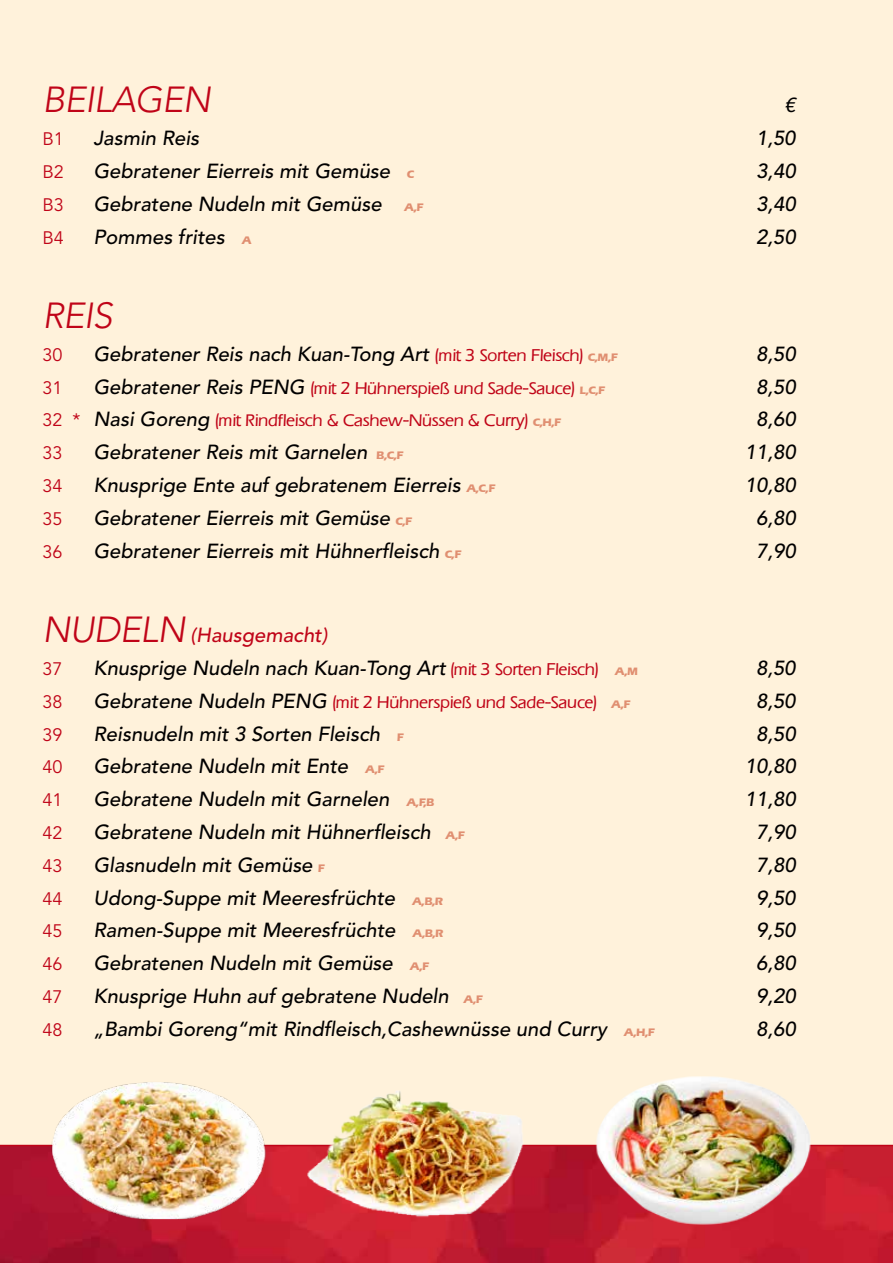
<style>
.page{position:relative;width:893px;height:1263px;background:#fff}
.page>*{position:absolute;margin:0;border:0;box-sizing:border-box;transform-origin:0 0}
.t1{font:italic 300 36px "Avenir LT Std";letter-spacing:-.02em;color:#c00418}
.t2{font:italic 500 20.25px "Avenir LT Std";color:#000}
.t3{font:italic 500 20.25px "Avenir LT Std";color:#c00418}
.t4{font:18px "Avenir LT Std";color:#c00418}
.t5{font:500 16.5px "E820 Sans";color:#c00418}
.s1{font-family:"E820 Sans Xbold";font-weight:400;font-style:normal;font-size:10.5px;color:#e08f71}
.s2{font-family:"E820 Sans";font-style:normal;font-size:16.5px;color:#c00418}
.s3{font-family:"Avenir LT Std";font-style:italic;font-size:20.25px;color:#000}
.s4{font-family:"E820 Sans Xbold";font-weight:400;font-size:10.5px;color:#e08f71}
.s5{font-family:"Avenir LT Std";font-weight:400;font-size:18px}
.s6{font-weight:300;font-size:36px}
</style>
<div class="page">
<div style="left:0;top:0;width:893px;height:1235px;background:#fff2db"></div>
<svg style="left:0;top:1145px;width:893px;height:118px;background:#be1a2f"></svg>
<img style="left:304px;top:1091px;width:225px;height:134px">
<img style="left:43px;top:1082px;width:225px;height:137px">
<img style="left:591px;top:1076px;width:225px;height:149px">
<h1 class="t1" style="left:43px;top:79px;width:170px">BEILAGEN</h1>
<p class="t2" style="left:784px;top:94px;width:13px">€</p>
<p class="t4" style="left:43px;top:128px;width:23px">B1</p>
<p class="t2" style="left:94px;top:126px;width:107px">Jasmin Reis</p>
<p class="t2" style="left:756px;top:126px;width:41px">1,50</p>
<p class="t4" style="left:43px;top:161px;width:23px">B2</p>
<p class="t2" style="left:94px;top:159px;width:322px">Gebratener Eierreis mit Gemüse <span class="s1">C</span></p>
<p class="t2" style="left:756px;top:159px;width:41px">3,40</p>
<p class="t4" style="left:43px;top:194px;width:23px">B3</p>
<p class="t2" style="left:94px;top:192px;width:331px">Gebratene Nudeln mit Gemüse <span class="s1">A,F</span></p>
<p class="t2" style="left:756px;top:192px;width:41px">3,40</p>
<p class="t4" style="left:43px;top:227px;width:23px">B4</p>
<p class="t2" style="left:94px;top:225px;width:160px">Pommes frites <span class="s1">A</span></p>
<p class="t2" style="left:756px;top:225px;width:41px">2,50</p>
<h1 class="t1" style="left:43px;top:294px;width:71px">REIS</h1>
<p class="t4" style="left:43px;top:344px;width:22px">30</p>
<p class="t2" style="left:94px;top:342px;width:526px">Gebratener Reis nach Kuan-Tong Art <span class="s2">(mit 3 Sorten Fleisch)</span> <span class="s1">C,M,F</span></p>
<p class="t2" style="left:756px;top:342px;width:41px">8,50</p>
<p class="t4" style="left:43px;top:377px;width:22px">31</p>
<p class="t5" style="left:94px;top:378px;width:513px"><span class="s3">Gebratener Reis PENG</span> (mit 2 Hühnerspieß und Sade-Sauce) <span class="s4">L,C,F</span></p>
<p class="t2" style="left:756px;top:375px;width:41px">8,50</p>
<p class="t5" style="left:43px;top:411px;width:520px"><span class="s5">32 *</span> <span class="s3">Nasi Goreng</span> (mit Rindfleisch &amp; Cashew-Nüssen &amp; Curry) <span class="s4">C,H,F</span></p>
<p class="t2" style="left:756px;top:408px;width:41px">8,60</p>
<p class="t4" style="left:43px;top:443px;width:22px">33</p>
<p class="t2" style="left:94px;top:440px;width:311px">Gebratener Reis mit Garnelen <span class="s1">B,C,F</span></p>
<p class="t2" style="left:745px;top:440px;width:52px">11,80</p>
<p class="t4" style="left:43px;top:475px;width:22px">34</p>
<p class="t2" style="left:94px;top:473px;width:403px">Knusprige Ente auf gebratenem Eierreis <span class="s1">A,C,F</span></p>
<p class="t2" style="left:745px;top:473px;width:52px">10,80</p>
<p class="t4" style="left:43px;top:508px;width:22px">35</p>
<p class="t2" style="left:94px;top:506px;width:320px">Gebratener Eierreis mit Gemüse <span class="s1">C,F</span></p>
<p class="t2" style="left:756px;top:506px;width:41px">6,80</p>
<p class="t4" style="left:43px;top:541px;width:22px">36</p>
<p class="t2" style="left:94px;top:539px;width:369px">Gebratener Eierreis mit Hühnerfleisch <span class="s1">C,F</span></p>
<p class="t2" style="left:756px;top:539px;width:41px">7,90</p>
<p class="t3" style="left:43px;top:623px;width:286px"><span class="s6">NUDELN</span> (Hausgemacht)</p>
<p class="t4" style="left:43px;top:658px;width:22px">37</p>
<p class="t2" style="left:94px;top:656px;width:546px">Knusprige Nudeln nach Kuan-Tong Art <span class="s2">(mit 3 Sorten Fleisch)</span> <span class="s1">A,M</span></p>
<p class="t2" style="left:756px;top:656px;width:41px">8,50</p>
<p class="t4" style="left:43px;top:691px;width:22px">38</p>
<p class="t5" style="left:94px;top:692px;width:538px"><span class="s3">Gebratene Nudeln PENG</span> (mit 2 Hühnerspieß und Sade-Sauce) <span class="s4">A,F</span></p>
<p class="t2" style="left:756px;top:689px;width:41px">8,50</p>
<p class="t4" style="left:43px;top:724px;width:22px">39</p>
<p class="t2" style="left:94px;top:722px;width:311px">Reisnudeln mit 3 Sorten Fleisch <span class="s1">F</span></p>
<p class="t2" style="left:756px;top:722px;width:41px">8,50</p>
<p class="t4" style="left:43px;top:757px;width:22px">40</p>
<p class="t2" style="left:94px;top:755px;width:292px">Gebratene Nudeln mit Ente <span class="s1">A,F</span></p>
<p class="t2" style="left:745px;top:755px;width:52px">10,80</p>
<p class="t4" style="left:43px;top:790px;width:22px">41</p>
<p class="t2" style="left:94px;top:787px;width:342px">Gebratene Nudeln mit Garnelen <span class="s1">A,F,B</span></p>
<p class="t2" style="left:745px;top:787px;width:52px">11,80</p>
<p class="t4" style="left:43px;top:822px;width:22px">42</p>
<p class="t2" style="left:94px;top:820px;width:373px">Gebratene Nudeln mit Hühnerfleisch <span class="s1">A,F</span></p>
<p class="t2" style="left:756px;top:820px;width:41px">7,90</p>
<p class="t4" style="left:43px;top:855px;width:22px">43</p>
<p class="t2" style="left:94px;top:853px;width:233px">Glasnudeln mit Gemüse <span class="s1">F</span></p>
<p class="t2" style="left:756px;top:853px;width:41px">7,80</p>
<p class="t4" style="left:43px;top:888px;width:22px">44</p>
<p class="t2" style="left:94px;top:886px;width:351px">Udong-Suppe mit Meeresfrüchte <span class="s1">A,B,R</span></p>
<p class="t2" style="left:756px;top:886px;width:41px">9,50</p>
<p class="t4" style="left:43px;top:921px;width:22px">45</p>
<p class="t2" style="left:94px;top:919px;width:351px">Ramen-Suppe mit Meeresfrüchte <span class="s1">A,B,R</span></p>
<p class="t2" style="left:756px;top:919px;width:41px">9,50</p>
<p class="t4" style="left:43px;top:954px;width:22px">46</p>
<p class="t2" style="left:94px;top:951px;width:337px">Gebratenen Nudeln mit Gemüse <span class="s1">A,F</span></p>
<p class="t2" style="left:756px;top:951px;width:41px">6,80</p>
<p class="t4" style="left:43px;top:986px;width:22px">47</p>
<p class="t2" style="left:94px;top:984px;width:391px">Knusprige Huhn auf gebratene Nudeln <span class="s1">A,F</span></p>
<p class="t2" style="left:756px;top:984px;width:41px">9,20</p>
<p class="t4" style="left:43px;top:1019px;width:22px">48</p>
<p class="t2" style="left:94px;top:1017px;width:563px">„Bambi Goreng“mit Rindfleisch,Cashewnüsse und Curry <span class="s1">A,H,F</span></p>
<p class="t2" style="left:756px;top:1017px;width:41px">8,60</p>
</div>
